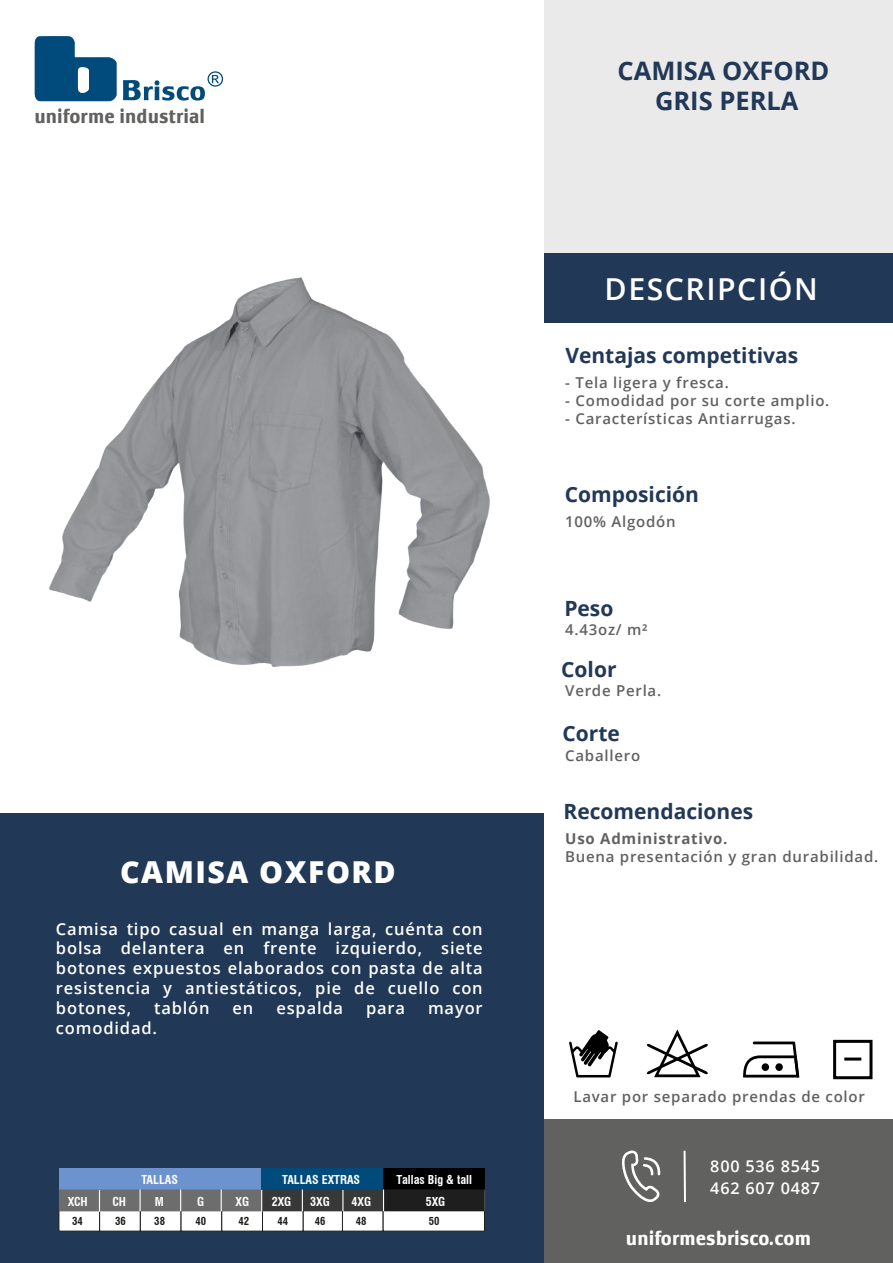
<style>
.page{position:relative;width:893px;height:1263px;background:#fff}
.page>*{position:absolute;margin:0;border:0;box-sizing:border-box;transform-origin:0 0}
.t1{font:800 30.3px "Open Sans";letter-spacing:.05em;color:#fff}
.t2{font:600 30.3px "Open Sans";letter-spacing:.05em;color:#fff}
.t3{font:700 25.5px/30.6px "Open Sans";color:#213857;text-align:center}
.t4{font:700 21px "Open Sans";color:#213857}
.t5{font:700 condensed 19.95px "Lesmore";color:#fff}
.t6{font:700 condensed 19.95px "Lesmore";color:#616160}
.t7{font:600 16.5px/19.8px "Open Sans";letter-spacing:.05em;color:#fff;text-align:justify}
.t8{font:600 16.2px/22.2px "Open Sans";letter-spacing:.05em;color:#fff}
.t9{font:600 15px "Open Sans";letter-spacing:.05em;color:#616160}
.t10{font:700 15px "Open Sans";letter-spacing:.05em;color:#616160}
.t11{font:700 condensed 12px "Swiss 721 BT";color:#fff}
.t12{font:700 condensed 10.8px "Swiss 721 BT";color:#1d1d1b}
</style>
<div class="page">
<div style="left:544px;top:1120px;width:349px;height:143px;background:#616160"></div>
<div style="left:0;top:813px;width:544px;height:450px;background:#213857"></div>
<div style="left:544px;top:0;width:349px;height:323px;background:#eaeaea"></div>
<div style="left:544px;top:253px;width:349px;height:70px;background:#213857"></div>
<hr style="left:684px;top:1151px;width:2px;height:51px;background:#fff">
<svg style="left:622px;top:1150px;width:38px;height:52px"></svg>
<svg style="left:35px;top:36px;width:82px;height:65px"></svg>
<svg style="left:123px;top:71px;width:100px;height:30px"></svg>
<svg style="left:647px;top:1029px;width:61px;height:48px"></svg>
<svg style="left:743px;top:1041px;width:56px;height:36px"></svg>
<div style="left:833px;top:1040px;width:39px;height:39px;border:3px solid #000"></div>
<hr style="left:844px;top:1057px;width:17px;height:3px;background:#000">
<svg style="left:569px;top:1030px;width:49px;height:47px"></svg>
<div style="left:59px;top:1210px;width:41px;height:21px;background:#fff"></div>
<div style="left:99px;top:1210px;width:42px;height:21px;background:#fff"></div>
<div style="left:140px;top:1210px;width:41px;height:21px;background:#fff"></div>
<div style="left:181px;top:1210px;width:41px;height:21px;background:#fff"></div>
<div style="left:221px;top:1210px;width:42px;height:21px;background:#fff"></div>
<div style="left:262px;top:1210px;width:42px;height:21px;background:#fff;border:1px solid #1d1d1b"></div>
<div style="left:303px;top:1210px;width:41px;height:21px;background:#fff;border:1px solid #1d1d1b"></div>
<div style="left:342px;top:1210px;width:41px;height:21px;background:#fff"></div>
<div style="left:383px;top:1210px;width:102px;height:21px;background:#fff"></div>
<div style="left:59px;top:1168px;width:203px;height:21px;background:#6c93cd"></div>
<div style="left:262px;top:1168px;width:122px;height:21px;background:#004b7b"></div>
<div style="left:384px;top:1168px;width:101px;height:21px;background:#000"></div>
<svg style="left:59px;top:1189px;width:426px;height:23px;background:#535455"></svg>
<img style="left:49px;top:277px;width:441px;height:390px">
<p class="t6" style="left:34px;top:102px;width:172px">uniforme industrial</p>
<h1 class="t1" style="left:120px;top:849px;width:277px">CAMISA OXFORD</h1>
<p class="t7" style="left:56px;top:918px;width:428px">Camisa tipo casual en manga larga, cuénta con bolsa delantera en frente izquierdo, siete botones expuestos elaborados con pasta de alta resistencia y antiestáticos, pie de cuello con botones,</p>
<p class="t7" style="left:154px;top:997px;width:57px">tablón</p>
<p class="t7" style="left:233px;top:997px;width:22px">en</p>
<p class="t7" style="left:276px;top:997px;width:68px">espalda</p>
<p class="t7" style="left:366px;top:997px;width:41px">para</p>
<p class="t7" style="left:428px;top:997px;width:56px">mayor</p>
<p class="t7" style="left:56px;top:1017px;width:103px">comodidad.</p>
<p class="t11" style="left:142px;top:1172px;width:38px">TALLAS</p>
<p class="t11" style="left:282px;top:1172px;width:79px">TALLAS EXTRAS</p>
<p class="t11" style="left:396px;top:1172px;width:77px">Tallas Big &amp; tall</p>
<p class="t11" style="left:68px;top:1194px;width:22px">XCH</p>
<p class="t11" style="left:112px;top:1194px;width:15px">CH</p>
<p class="t11" style="left:155px;top:1194px;width:11px">M</p>
<p class="t11" style="left:197px;top:1194px;width:9px">G</p>
<p class="t11" style="left:235px;top:1194px;width:15px">XG</p>
<p class="t11" style="left:272px;top:1194px;width:21px">2XG</p>
<p class="t11" style="left:310px;top:1194px;width:21px">3XG</p>
<p class="t11" style="left:351px;top:1194px;width:21px">4XG</p>
<p class="t11" style="left:426px;top:1194px;width:21px">5XG</p>
<p class="t12" style="left:72px;top:1214px;width:12px">34</p>
<p class="t12" style="left:115px;top:1214px;width:12px">36</p>
<p class="t12" style="left:154px;top:1214px;width:12px">38</p>
<p class="t12" style="left:195px;top:1214px;width:12px">40</p>
<p class="t12" style="left:238px;top:1214px;width:12px">42</p>
<p class="t12" style="left:278px;top:1214px;width:12px">44</p>
<p class="t12" style="left:315px;top:1214px;width:12px">46</p>
<p class="t12" style="left:356px;top:1214px;width:12px">48</p>
<p class="t12" style="left:429px;top:1214px;width:12px">50</p>
<h2 class="t3" style="left:617px;top:54px;width:213px">CAMISA OXFORD<br>GRIS PERLA</h2>
<h1 class="t2" style="left:605px;top:268px;width:215px">DESCRIPCIÓN</h1>
<p class="t4" style="left:565px;top:341px;width:234px">Ventajas competitivas</p>
<p class="t9" style="left:565px;top:372px;width:165px">- Tela ligera y fresca.</p>
<p class="t9" style="left:565px;top:390px;width:266px">- Comodidad por su corte amplio.</p>
<p class="t9" style="left:565px;top:408px;width:232px">- Características Antiarrugas.</p>
<p class="t4" style="left:565px;top:480px;width:136px">Composición</p>
<p class="t9" style="left:565px;top:511px;width:112px">100% Algodón</p>
<p class="t4" style="left:564px;top:594px;width:51px">Peso</p>
<p class="t9" style="left:565px;top:619px;width:84px">4.43oz/ m²</p>
<p class="t4" style="left:561px;top:655px;width:57px">Color</p>
<p class="t9" style="left:565px;top:680px;width:97px">Verde Perla.</p>
<p class="t4" style="left:562px;top:718px;width:59px">Corte</p>
<p class="t9" style="left:565px;top:745px;width:76px">Caballero</p>
<p class="t4" style="left:563px;top:797px;width:191px">Recomendaciones</p>
<p class="t10" style="left:565px;top:828px;width:164px">Uso Administrativo.</p>
<p class="t9" style="left:565px;top:846px;width:314px">Buena presentación y gran durabilidad.</p>
<p class="t9" style="left:573px;top:1087px;width:293px">Lavar por separado prendas de color</p>
<p class="t8" style="left:710px;top:1155px;width:111px">800 536 8545<br>462 607 0487</p>
<p class="t5" style="left:626px;top:1224px;width:187px">uniformesbrisco.com</p>
</div>
